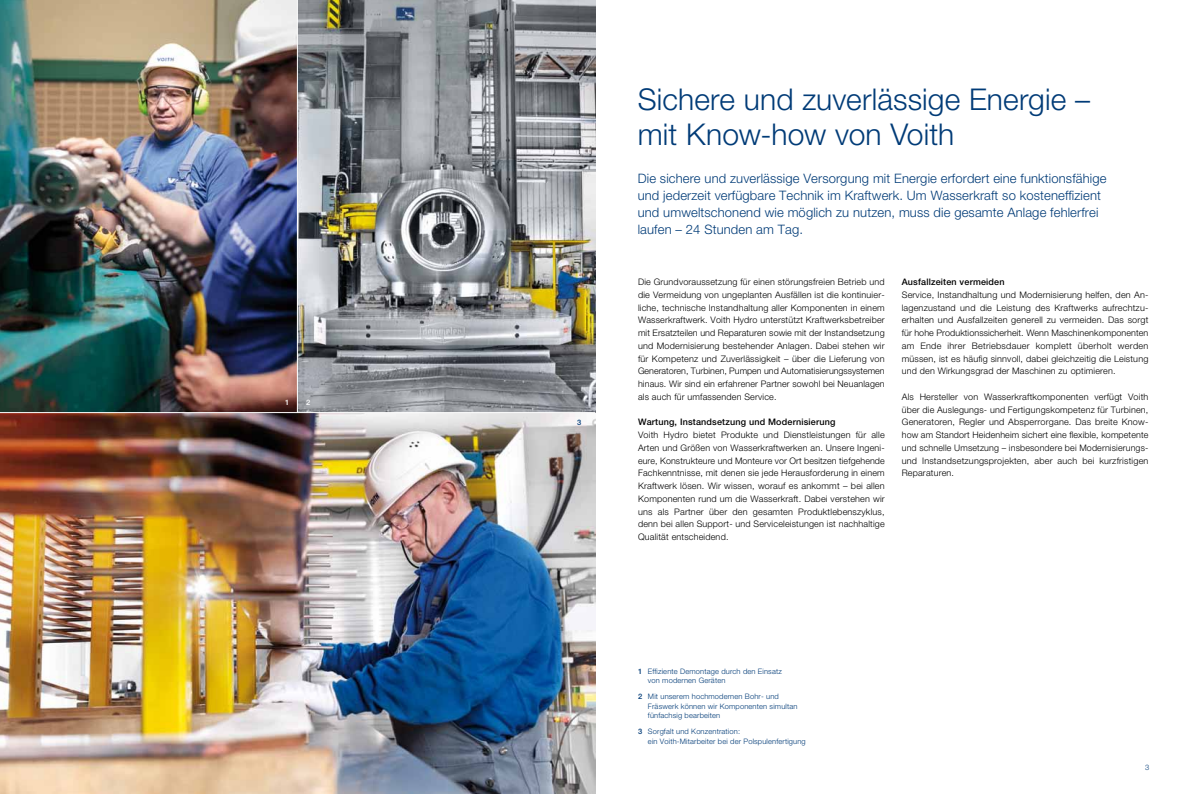
<style>
.page{position:relative;width:1191px;height:794px;background:#fff}
.page>*{position:absolute;margin:0;border:0;box-sizing:border-box;transform-origin:0 0}
.t1{font:300 30px/35.4px "Helvetica Neue LT Pro";letter-spacing:.005em;color:#003b77}
.t2{font:300 13px/17px "Helvetica Neue LT Pro";letter-spacing:.01em;color:#003b77}
.t3{font:300 9px/12.8px "Helvetica Neue LT Pro";letter-spacing:.02em;color:#000}
.t4{font:500 9px "Helvetica Neue LT Pro";letter-spacing:.02em;color:#000}
.t5{font:300 7.5px/9.6px "Helvetica Neue LT Pro";letter-spacing:.02em;color:#003b77}
.t6{font:500 7.5px "Helvetica Neue LT Pro";color:#fff}
.t7{font:500 7.5px "Helvetica Neue LT Pro";color:#003b77}
.s1{font-weight:500}
</style>
<div class="page">
<img style="left:0;top:0;width:595px;height:794px">
<hr style="left:297px;top:0;width:1px;height:412px;background:#fff">
<hr style="left:0;top:412px;width:595px;height:1px;background:#fff">
<p class="t6" style="left:285px;top:398px;width:6px">1</p>
<p class="t6" style="left:306px;top:398px;width:6px">2</p>
<p class="t7" style="left:577px;top:418px;width:6px">3</p>
<h1 class="t1" style="left:638px;top:81px;width:454px">Sichere und zuverlässige Energie – mit Know-how von Voith</h1>
<p class="t2" style="left:638px;top:169px;width:470px">Die sichere und zuverlässige Versorgung mit Energie erfordert eine funktionsfähige und jederzeit verfügbare Technik im Kraftwerk. Um Wasserkraft so kosteneffizient und umweltschonend wie möglich zu nutzen, muss die gesamte Anlage fehlerfrei laufen – 24 Stunden am Tag.</p>
<p class="t3" style="left:638px;top:275px;width:248px">Die Grundvoraussetzung für einen störungsfreien Betrieb und die Vermeidung von ungeplanten Ausfällen ist die kontinuier&shy;liche, technische Instandhaltung aller Komponenten in einem Wasserkraftwerk. Voith Hydro unterstützt Kraftwerksbetreiber mit Ersatzteilen und Reparaturen sowie mit der Instandsetzung und Modernisierung bestehender Anlagen. Dabei stehen wir für Kompetenz und Zuverlässigkeit – über die Lieferung von Generatoren, Turbinen, Pumpen und Automatisierungssystemen hinaus. Wir sind ein erfahrener Partner sowohl bei Neuanlagen als auch für umfassenden Service.</p>
<p class="t4" style="left:638px;top:417px;width:199px">Wartung, Instandsetzung und Modernisierung</p>
<p class="t3" style="left:638px;top:428px;width:248px;text-align:justify">Voith Hydro bietet Produkte und Dienstleistungen für alle Arten und Größen von Wasserkraftwerken an. Unsere Ingeni&shy;eure, Konstrukteure und Monteure vor Ort besitzen tiefgehende Fachkenntnisse, mit denen sie jede Herausforderung in einem Kraftwerk lösen. Wir wissen, worauf es ankommt – bei allen Komponenten rund um die Wasserkraft. Dabei verstehen wir uns als Partner über den gesamten Produktlebenszyklus, denn bei allen Support- und Serviceleistungen ist nachhaltige Qualität entscheidend.</p>
<p class="t4" style="left:901px;top:276px;width:104px">Ausfallzeiten vermeiden</p>
<p class="t3" style="left:901px;top:288px;width:248px">Service, Instandhaltung und Modernisierung helfen, den An&shy;lagenzustand und die Leistung des Kraftwerks aufrechtzu&shy;erhalten und Ausfallzeiten generell zu vermeiden. Das sorgt für hohe Produktionssicherheit. Wenn Maschinenkomponenten am Ende ihrer Betriebsdauer komplett überholt werden müssen, ist es häufig sinnvoll, dabei gleichzeitig die Leistung und den Wirkungsgrad der Maschinen zu optimieren.</p>
<p class="t3" style="left:901px;top:390px;width:248px;text-align:justify">Als Hersteller von Wasserkraftkomponenten verfügt Voith über die Auslegungs- und Fertigungskompetenz für Turbinen, Generatoren, Regler und Absperrorgane. Das breite Know&shy;how am Standort Heidenheim sichert eine flexible, kompetente und schnelle Umsetzung – insbesondere bei Modernisierungs&shy;und Instandsetzungsprojekten, aber auch bei kurzfristigen Reparaturen.</p>
<p class="t5" style="left:648px;top:666px;width:135px;text-indent:-10px"><span class="s1">1</span> Effiziente Demontage durch den Einsatz von modernen Geräten</p>
<p class="t5" style="left:648px;top:691px;width:151px;text-indent:-10px"><span class="s1">2</span> Mit unserem hochmodernen Bohr- und<br>Fräswerk können wir Komponenten simultan fünfachsig bearbeiten</p>
<p class="t5" style="left:648px;top:727px;width:159px;text-indent:-10px"><span class="s1">3</span> Sorgfalt und Konzentration:<br>ein Voith-Mitarbeiter bei der Polspulenfertigung</p>
<p class="t5" style="left:1145px;top:762px;width:6px">3</p>
</div>
